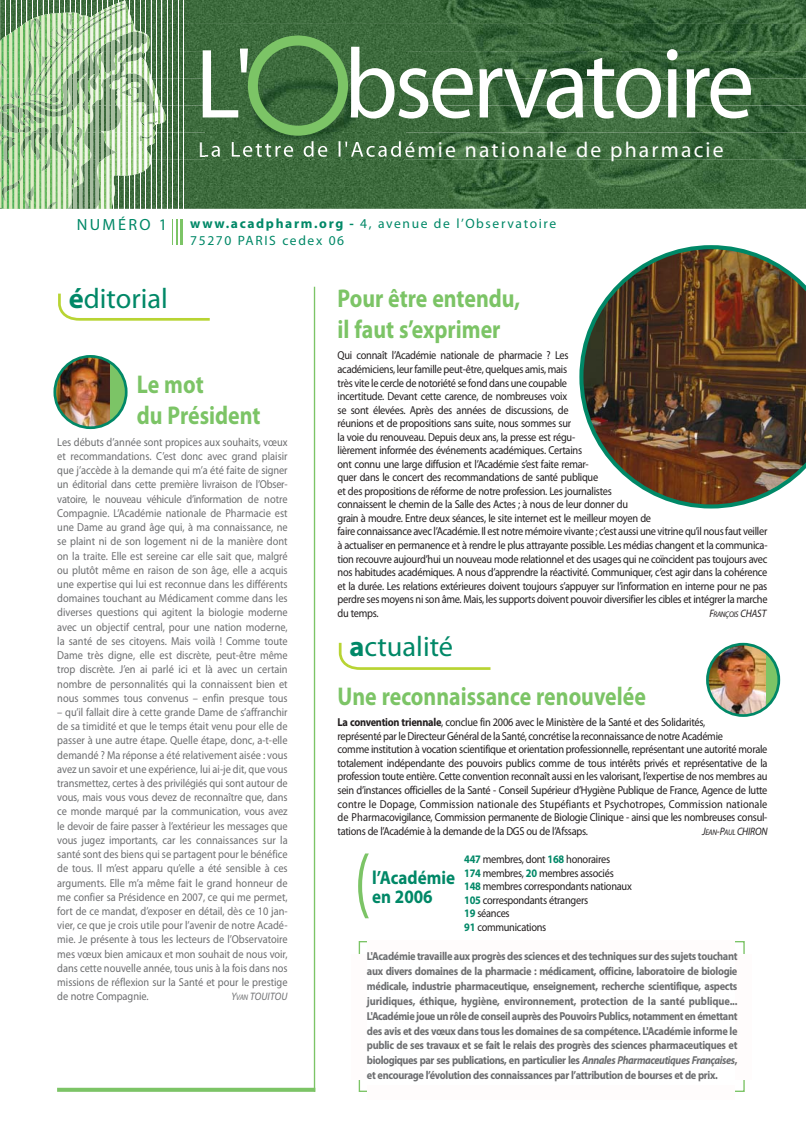
<style>
.page{position:relative;width:806px;height:1136px;background:#fff}
.page>*{position:absolute;margin:0;border:0;box-sizing:border-box;transform-origin:0 0}
.t1{font:99.6px "Myriad";letter-spacing:-.035em;color:#fff;scale:.95 1}
.t2{font:79.5px "Myriad Pro";color:#7cc466;scale:.68 1}
.t3{font:28.35px "Myriad Pro";color:#008867}
.t4{font:700 25.65px/31px "Myriad Pro";color:#7cc466;scale:.85 1}
.t5{font:21.6px "Myriad";letter-spacing:.1em;color:#fff}
.t6{font:700 18.9px "Myriad Pro";color:#008867;scale:.9 1}
.t7{font:16.2px "Myriad Pro";letter-spacing:.145em;color:#008867}
.t8{font:13.5px/16.2px "Myriad Pro";letter-spacing:.12em;color:#008867}
.t9{font:11.55px/13.5px "Myriad Pro";letter-spacing:-.025em;color:#231f20;scale:.9 1}
.t10{font:11.55px/14.2px "Myriad Pro";color:#6d6e70;text-align:justify;scale:.9 1}
.t11{font:700 11.55px/14.9px "Myriad Pro";letter-spacing:-.03em;color:#6d6e70;text-align:justify;scale:.9 1}
.t12{font:italic 10.8px "Myriad Pro";letter-spacing:-.025em;color:#231f20;scale:.9 1}
.t13{font:italic 10.8px "Myriad Pro";letter-spacing:.02em;color:#6d6e70;scale:.9 1}
.t14{font:italic 8.1px "Myriad Pro";letter-spacing:-.035em;color:#231f20;scale:.9 1}
.s1{font-weight:700}
.s2{font-size:8.1px}
.s3{font-size:10.8px}
.s4{font-weight:700;color:#008867}
.s5{font-style:italic}
</style>
<div class="page">
<img style="left:177px;top:0;width:628px;height:209px">
<hr style="left:180px;top:219px;width:3px;height:26px;background:#7cc466">
<img style="left:205px;top:33px;width:201px;height:153px">
<img style="left:205px;top:141px;width:196px;height:16px">
<svg style="left:248px;top:35px;width:100px;height:101px;background:#4b8045"></svg>
<hr style="left:183px;top:0;width:1px;height:240px;background:#fff">
<hr style="left:178px;top:0;width:1px;height:240px;background:#fff">
<svg style="left:55px;top:356px;width:71px;height:72px"></svg>
<img style="left:57px;top:356px;width:52px;height:72px">
<div style="left:53px;top:355px;width:74px;height:74px;border:3px solid #008867;border-radius:50%"></div>
<img style="left:579px;top:245px;width:226px;height:263px">
<hr style="left:314px;top:287px;width:1px;height:804px;background:#7cc466">
<svg style="left:57px;top:1087px;width:257px;height:4px"></svg>
<svg style="left:707px;top:644px;width:71px;height:71px"></svg>
<img style="left:707px;top:644px;width:58px;height:71px">
<div style="left:706px;top:643px;width:74px;height:74px;border:3px solid #008867;border-radius:50%"></div>
<svg style="left:58px;top:293px;width:152px;height:28px"></svg>
<svg style="left:339px;top:643px;width:151px;height:27px"></svg>
<svg style="left:0;top:0;width:177px;height:245px"></svg>
<h1 class="t1" style="left:195px;top:47px;width:589px">L' bservatoire</h1>
<h3 class="t5" style="left:198px;top:141px;width:526px">La Lettre de l'Académie nationale de pharmacie</h3>
<h3 class="t7" style="left:77px;top:218px;width:92px">NUMÉRO 1</h3>
<p class="t8" style="left:190px;top:217px;width:367px"><span class="s1">www.acadpharm.org -</span> 4, avenue de l’Observatoire<br>75270 PARIS cedex 06</p>
<h3 class="t3" style="left:69px;top:286px;width:100px"><span class="s1">é</span>ditorial</h3>
<h3 class="t4" style="left:137px;top:370px;width:147px">Le mot<br>du Président</h3>
<p class="t10" style="left:57px;top:435px;width:257px">Les débuts d’année sont propices aux souhaits, vœux et recommandations. C’est donc avec grand plaisir que j’accède à la demande qui m’a été faite de signer un éditorial dans cette première livraison de l’Obser&shy;vatoire, le nouveau véhicule d’information de notre Compagnie. L’Académie nationale de Pharmacie est une Dame au grand âge qui, à ma connaissance, ne se plaint ni de son logement ni de la manière dont on la traite. Elle est sereine car elle sait que, malgré ou plutôt même en raison de son âge, elle a acquis une expertise qui lui est reconnue dans les différents domaines touchant au Médicament comme dans les diverses questions qui agitent la biologie moderne avec un objectif central, pour une nation moderne, la santé de ses citoyens. Mais voilà ! Comme toute Dame très digne, elle est discrète, peut-être même trop discrète. J’en ai parlé ici et là avec un certain nombre de personnalités qui la connaissent bien et nous sommes tous convenus – enfin presque tous</p>
<p class="t10" style="left:57px;top:705px;width:257px">– qu’il fallait dire à cette grande Dame de s’affranchir de sa timidité et que le temps était venu pour elle de passer à une autre étape. Quelle étape, donc, a-t-elle demandé ? Ma réponse a été relativement aisée : vous avez un savoir et une expérience, lui ai-je dit, que vous transmettez, certes à des privilégiés qui sont autour de vous, mais vous vous devez de reconnaître que, dans ce monde marqué par la communication, vous avez le devoir de faire passer à l’extérieur les messages que vous jugez importants, car les connaissances sur la santé sont des biens qui se partagent pour le bénéfice de tous. Il m’est apparu qu’elle a été sensible à ces arguments. Elle m’a même fait le grand honneur de me confier sa Présidence en 2007, ce qui me permet, fort de ce mandat, d’exposer en détail, dès ce 10 jan&shy;vier, ce que je crois utile pour l’avenir de notre Acadé&shy;mie. Je présente à tous les lecteurs de l’Observatoire mes vœux bien amicaux et mon souhait de nous voir, dans cette nouvelle année, tous unis à la fois dans nos missions de réflexion sur la Santé et pour le prestige de notre Compagnie.</p>
<p class="t13" style="left:231px;top:991px;width:64px">Y<span class="s2">VAN</span> TOUITOU</p>
<h3 class="t4" style="left:337px;top:285px;width:216px">Pour être entendu, il faut s’exprimer</h3>
<p class="t9" style="left:337px;top:349px;width:479px">Qui connaît l’Académie nationale de pharmacie ? Les<br>académiciens, leur famille peut-être, quelques amis, mais<br>très vite le cercle de notoriété se fond dans une coupable<br>incertitude. Devant cette carence, de nombreuses voix<br>se sont élevées. Après des années de discussions, de<br>réunions et de propositions sans suite, nous sommes sur<br>la voie du renouveau. Depuis deux ans, la presse est régu-<br>lièrement informée des événements académiques. Certains<br>ont connu une large diffusion et l’Académie s’est faite remar-<br>quer dans le concert des recommandations de santé publique<br>et des propositions de réforme de notre profession. Les journalistes<br>connaissent le chemin de la Salle des Actes ; à nous de leur donner du<br>grain à moudre. Entre deux séances, le site internet est le meilleur moyen de<br>faire connaissance avec l’Académie. Il est notre mémoire vivante ; c’est aussi une vitrine qu’il nous faut veiller à actualiser en permanence et à rendre le plus attrayante possible. Les médias changent et la communica&shy;tion recouvre aujourd’hui un nouveau mode relationnel et des usages qui ne coïncident pas toujours avec nos habitudes académiques. A nous d’apprendre la réactivité. Communiquer, c’est agir dans la cohérence et la durée. Les relations extérieures doivent toujours s’appuyer sur l’information en interne pour ne pas perdre ses moyens ni son âme. Mais, les supports doivent pouvoir diversifier les cibles et intégrer la marche du temps.</p>
<p class="t14" style="left:709px;top:610px;width:65px"><span class="s3">F</span>RANÇOIS <span class="s3">CHAST</span></p>
<h3 class="t3" style="left:349px;top:634px;width:105px"><span class="s1">a</span>ctualité</h3>
<h3 class="t4" style="left:337px;top:682px;width:364px">Une reconnaissance renouvelée</h3>
<p class="t9" style="left:337px;top:716px;width:479px"><span class="s1">La convention triennale</span>, conclue fin 2006 avec le Ministère de la Santé et des Solidarités,<br>représenté par le Directeur Général de la Santé, concrétise la reconnaissance de notre Académie<br>comme institution à vocation scientifique et orientation professionnelle, représentant une autorité morale totalement indépendante des pouvoirs publics comme de tous intérêts privés et représentative de la profession toute entière. Cette convention reconnaît aussi en les valorisant, l’expertise de nos membres au sein d’instances officielles de la Santé - Conseil Supérieur d’Hygiène Publique de France, Agence de lutte contre le Dopage, Commission nationale des Stupéfiants et Psychotropes, Commission nationale de Pharmacovigilance, Commission permanente de Biologie Clinique - ainsi que les nombreuses consul&shy;tations de l’Académie à la demande de la DGS ou de l’Afssaps.</p>
<p class="t12" style="left:702px;top:826px;width:74px">J<span class="s2">EAN</span>-P<span class="s2">AUL</span> CHIRON</p>
<h2 class="t2" style="left:354px;top:845px;width:24px">(</h2>
<h3 class="t6" style="left:372px;top:868px;width:94px">l’Académie</h3>
<h3 class="t6" style="left:372px;top:887px;width:69px">en 2006</h3>
<p class="t9" style="left:464px;top:853px;width:188px"><span class="s4">447</span> membres, dont <span class="s4">168</span> honoraires<br><span class="s4">174</span> membres, <span class="s4">20</span> membres associés<br><span class="s4">148</span> membres correspondants nationaux<br><span class="s4">105</span> correspondants étrangers<br><span class="s4">19</span> séances<br><span class="s4">91</span> communications</p>
<p class="t11" style="left:367px;top:949px;width:413px">L'Académie travaille aux progrès des sciences et des techniques sur des sujets touchant aux divers domaines de la pharmacie : médicament, officine, laboratoire de biologie médicale, industrie pharmaceutique, enseignement, recherche scientifique, aspects juridiques, éthique, hygiène, environnement, protection de la santé publique...<br>L'Académie joue un rôle de conseil auprès des Pouvoirs Publics, notamment en émettant des avis et des vœux dans tous les domaines de sa compétence. L'Académie informe le public de ses travaux et se fait le relais des progrès des sciences pharmaceutiques et biologiques par ses publications, en particulier les <span class="s5">Annales Pharmaceutiques Françaises</span>, et encourage l’évolution des connaissances par l’attribution de bourses et de prix.</p>
</div>
